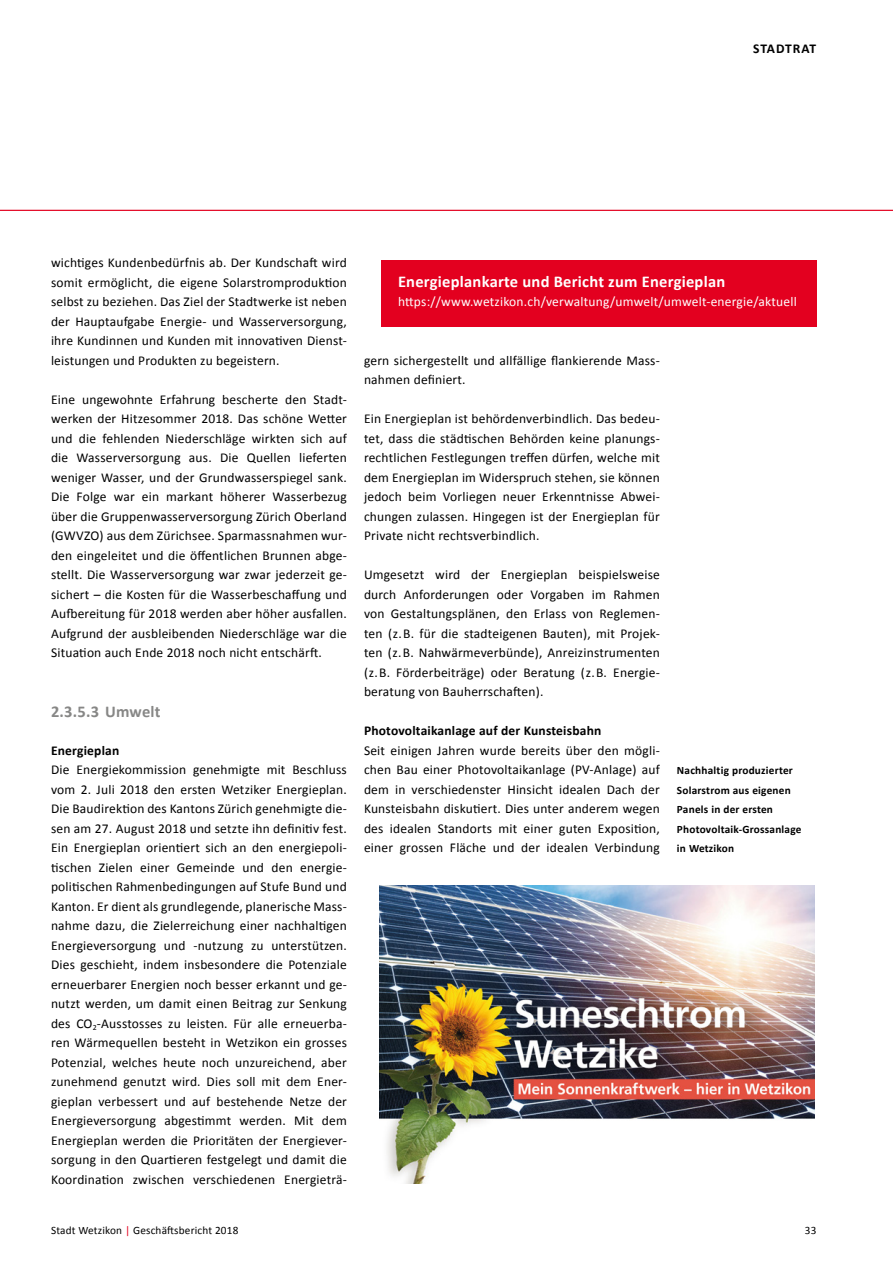
<style>
.page{position:relative;width:893px;height:1263px;background:#fff}
.page>*{position:absolute;margin:0;border:0;box-sizing:border-box;transform-origin:0 0}
.t1{font:700 16.5px "Calibri";letter-spacing:.015em;color:#fff}
.t2{font:700 16.5px "Calibri";letter-spacing:.015em;color:#878786}
.t3{font:13.5px/19.5px "Calibri";letter-spacing:.015em;color:#000;text-align:justify}
.t4{font:13.5px "Calibri";letter-spacing:.015em;color:#fff}
.t5{font:700 13.5px "Calibri";letter-spacing:.015em;color:#000}
.t6{font:700 13.5px "Calibri";letter-spacing:.06em;color:#000}
.t7{font:700 11.25px/19.5px "Calibri";letter-spacing:.02em;color:#000}
.t8{font:11.25px "Calibri";letter-spacing:.015em;color:#000}
.s1{color:#e3001f}
</style>
<div class="page">
<hr style="left:0;top:210px;width:893px;height:1px;background:#e3001f">
<img style="left:379px;top:886px;width:436px;height:298px">
<div style="left:381px;top:260px;width:435px;height:67px;background:#e3001f"></div>
<p class="t6" style="left:753px;top:40px;width:64px">STADTRAT</p>
<p class="t3" style="left:51px;top:253px;width:297px">wichtiges Kundenbedürfnis ab. Der Kundschaft wird somit ermöglicht, die eigene Solarstromproduktion selbst zu beziehen. Das Ziel der Stadtwerke ist neben der Hauptaufgabe Energie- und Wasserversorgung, ihre Kundinnen und Kunden mit innovativen Dienst&shy;leistungen und Produkten zu begeistern.</p>
<p class="t3" style="left:51px;top:389px;width:297px">Eine ungewohnte Erfahrung bescherte den Stadt&shy;werken der Hitzesommer 2018. Das schöne Wetter und die fehlenden Niederschläge wirkten sich auf die Wasserversorgung aus. Die Quellen lieferten weniger Wasser, und der Grundwasserspiegel sank.<br>Die Folge war ein markant höherer Wasserbezug über die Gruppenwasserversorgung Zürich Oberland (GWVZO) aus dem Zürichsee. Sparmassnahmen wur&shy;den eingeleitet und die öffentlichen Brunnen abge&shy;stellt. Die Wasserversorgung war zwar jederzeit ge&shy;sichert – die Kosten für die Wasserbeschaffung und Aufbereitung für 2018 werden aber höher ausfallen.<br>Aufgrund der ausbleibenden Niederschläge war die Situation auch Ende 2018 noch nicht entschärft.</p>
<p class="t2" style="left:51px;top:701px;width:111px">2.3.5.3 Umwelt</p>
<p class="t5" style="left:51px;top:742px;width:70px">Energieplan</p>
<p class="t3" style="left:51px;top:760px;width:297px">Die Energiekommission genehmigte mit Beschluss vom 2. Juli 2018 den ersten Wetziker Energieplan.<br>Die Baudirektion des Kantons Zürich genehmigte die&shy;sen am 27. August 2018 und setzte ihn definitiv fest.<br>Ein Energieplan orientiert sich an den energiepoli&shy;tischen Zielen einer Gemeinde und den energie&shy;politischen Rahmenbedingungen auf Stufe Bund und Kanton. Er dient als grundlegende, planerische Mass&shy;nahme dazu, die Zielerreichung einer nachhaltigen Energieversorgung und -nutzung zu unterstützen.<br>Dies geschieht, indem insbesondere die Potenziale erneuerbarer Energien noch besser erkannt und ge&shy;nutzt werden, um damit einen Beitrag zur Senkung des CO<sub>2</sub>-Ausstosses zu leisten. Für alle erneuerba&shy;ren Wärmequellen besteht in Wetzikon ein grosses Potenzial, welches heute noch unzureichend, aber zunehmend genutzt wird. Dies soll mit dem Ener&shy;gieplan verbessert und auf bestehende Netze der Energieversorgung abgestimmt werden. Mit dem Energieplan werden die Prioritäten der Energiever&shy;sorgung in den Quartieren festgelegt und damit die Koordination zwischen verschiedenen Energieträ-</p>
<p class="t1" style="left:398px;top:271px;width:329px">Energieplankarte und Bericht zum Energieplan</p>
<p class="t4" style="left:398px;top:293px;width:400px">https://www.wetzikon.ch/verwaltung/umwelt/umwelt-energie/aktuell</p>
<p class="t3" style="left:364px;top:350px;width:297px">gern sichergestellt und allfällige flankierende Mass&shy;nahmen definiert.</p>
<p class="t3" style="left:364px;top:409px;width:297px">Ein Energieplan ist behördenverbindlich. Das bedeu&shy;tet, dass die städtischen Behörden keine planungs&shy;rechtlichen Festlegungen treffen dürfen, welche mit dem Energieplan im Widerspruch stehen, sie können jedoch beim Vorliegen neuer Erkenntnisse Abwei&shy;chungen zulassen. Hingegen ist der Energieplan für Private nicht rechtsverbindlich.</p>
<p class="t3" style="left:364px;top:565px;width:297px">Umgesetzt wird der Energieplan beispielsweise durch Anforderungen oder Vorgaben im Rahmen von Gestaltungsplänen, den Erlass von Reglemen&shy;ten (z.B. für die stadteigenen Bauten), mit Projek&shy;ten (z.B. Nahwärmeverbünde), Anreizinstrumenten (z.B. Förderbeiträge) oder Beratung (z.B. Energie&shy;beratung von Bauherrschaften).</p>
<p class="t5" style="left:364px;top:722px;width:239px">Photovoltaikanlage auf der Kunsteisbahn</p>
<p class="t3" style="left:364px;top:740px;width:297px">Seit einigen Jahren wurde bereits über den mögli&shy;chen Bau einer Photovoltaikanlage (PV-Anlage) auf dem in verschiedenster Hinsicht idealen Dach der Kunsteisbahn diskutiert. Dies unter anderem wegen des idealen Standorts mit einer guten Exposition, einer grossen Fläche und der idealen Verbindung</p>
<p class="t7" style="left:677px;top:761px;width:126px">Nachhaltig produzierter<br>Solarstrom aus eigenen<br>Panels in der ersten<br>Photovoltaik-Grossanlage in Wetzikon</p>
<p class="t8" style="left:51px;top:1223px;width:189px">Stadt Wetzikon <span class="s1">|</span> Geschäftsbericht 2018</p>
<p class="t8" style="left:805px;top:1223px;width:13px">33</p>
</div>
